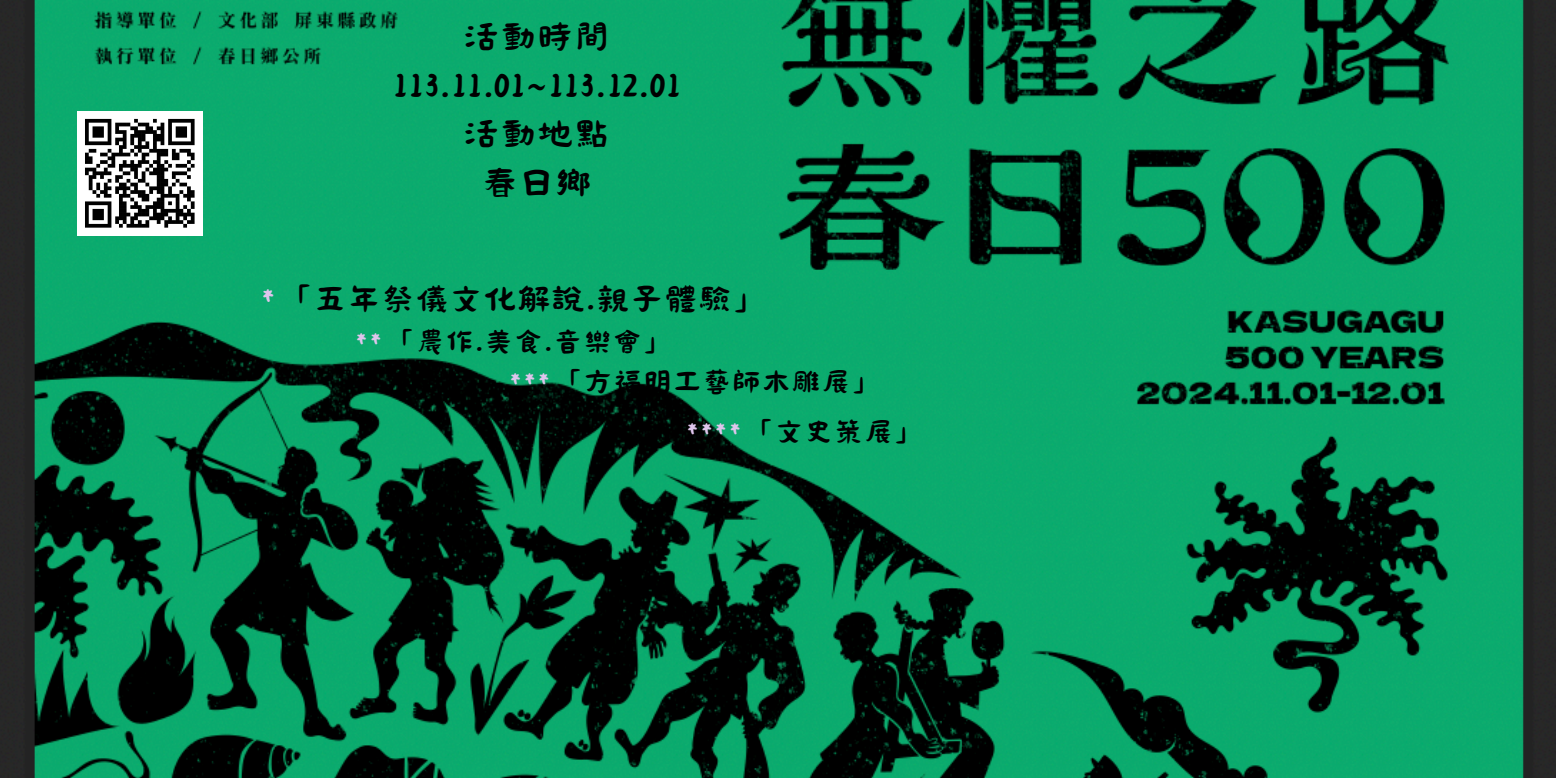
<style>
.page{position:relative;width:1556px;height:778px;background:#fff}
.page>*{position:absolute;margin:0;border:0;box-sizing:border-box;transform-origin:0 0}
.t1{font:40.98px/48.5px "Canva Li CN";color:#000001;text-align:center}
.t2{font:37.74px "Canva Li CN";color:#000001}
.t3{font:33px "Canva Li CN";color:#000001}
.s1{color:#dec5ec}
</style>
<div class="page">
<img style="left:0;top:0;width:1555px;height:778px">
<img style="left:78px;top:111px;width:124px;height:125px">
<h1 class="t1" style="left:392px;top:14px;width:290px">活動時間<br>113.11.01~113.12.01活動地點<br>春日鄉</h1>
<p class="t2" style="left:260px;top:283px;width:510px"><span class="s1">*</span>「五年祭儀文化解說.親子體驗」</p>
<p class="t3" style="left:354px;top:327px;width:322px"><span class="s1">**</span>「農作.美食.音樂會」</p>
<h1 class="t3" style="left:508px;top:367px;width:376px"><span class="s1">***</span>「方福明工藝師木雕展」</h1>
<p class="t3" style="left:685px;top:417px;width:242px"><span class="s1">****</span>「文史策展」</p>
</div>
